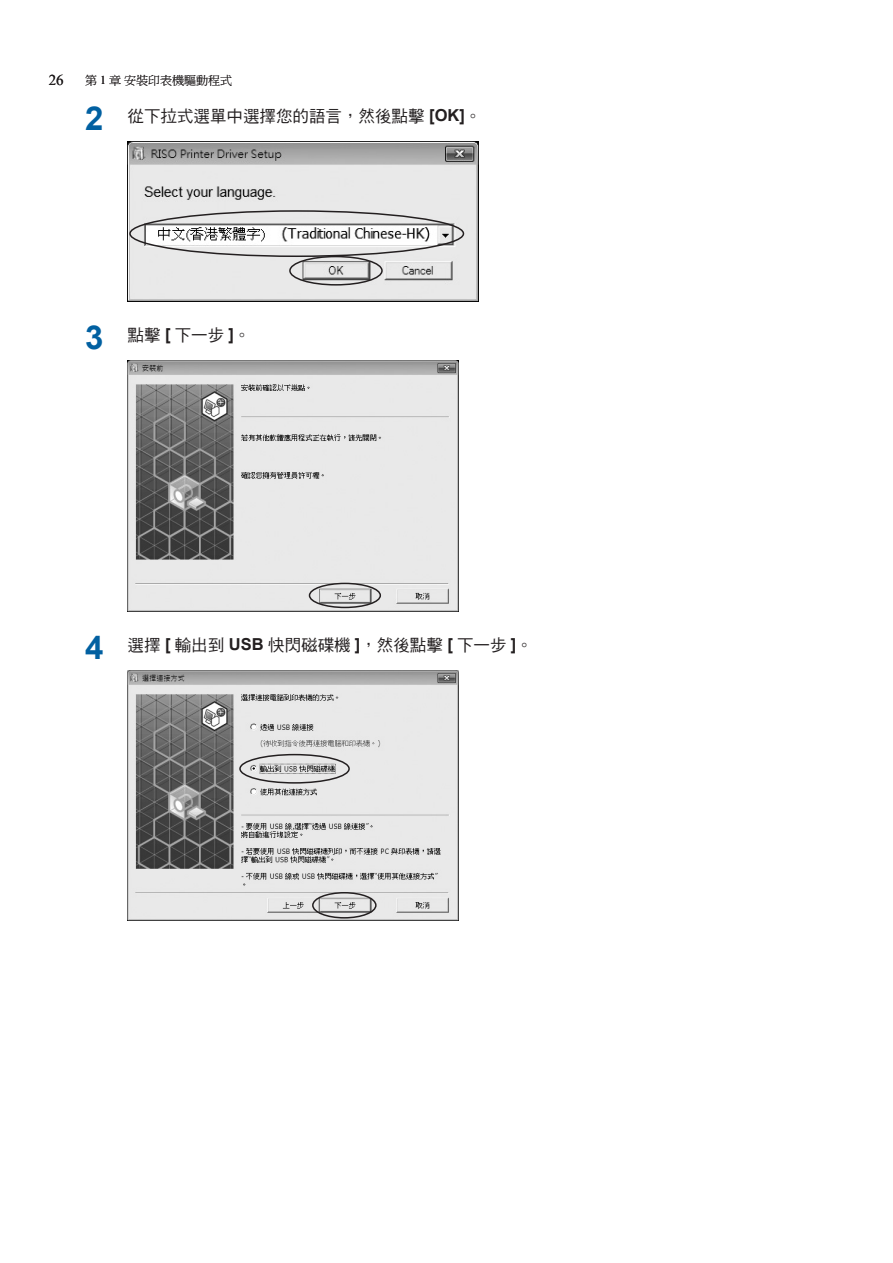
<style>
.page{position:relative;width:893px;height:1263px;background:#fff}
.page>*{position:absolute;margin:0;border:0;box-sizing:border-box;transform-origin:0 0}
.t1{font:16.5px "DF Hei Md HKSCS U";color:#231f20}
.t2{font:15px "Times New Roman";color:#231f20}
.t3{font:12px "DF Ming Lt HKSCS U";color:#231f20}
.s1{font-family:"Times New Roman"}
.s2{font-family:"Arial";font-weight:700;font-size:33px;color:#0160a1}
.s3{font-family:"Arial";font-weight:700}
</style>
<div class="page">
<img style="left:128px;top:141px;width:350px;height:160px">
<div style="left:129px;top:210px;width:335px;height:47px;border:2px solid #231f20;border-radius:50%"></div>
<div style="left:289px;top:256px;width:94px;height:30px;border:2px solid #231f20;border-radius:50%"></div>
<img style="left:128px;top:360px;width:330px;height:251px">
<div style="left:309px;top:583px;width:72px;height:25px;border:2px solid #231f20;border-radius:50%"></div>
<img style="left:128px;top:670px;width:330px;height:251px">
<div style="left:239px;top:754px;width:111px;height:30px;border:2px solid #231f20;border-radius:50%"></div>
<div style="left:312px;top:892px;width:65px;height:26px;border:2px solid #231f20;border-radius:50%"></div>
<p class="t2" style="left:49px;top:70px;width:16px">26</p>
<p class="t3" style="left:85px;top:74px;width:148px">第 <span class="s1">1</span> 章安裝印表機驅動程式</p>
<p class="t1" style="left:85px;top:108px;width:398px"><span class="s2">2</span> 從下拉式選單中選擇您的語言，然後點擊 <span class="s3">[OK]</span>。</p>
<p class="t1" style="left:85px;top:327px;width:167px"><span class="s2">3</span> 點擊 <span class="s3">[</span> 下一步 <span class="s3">]</span>。</p>
<p class="t1" style="left:85px;top:637px;width:449px"><span class="s2">4</span> 選擇 <span class="s3">[</span> 輸出到 <span class="s3">USB</span> 快閃磁碟機 <span class="s3">]</span>，然後點擊 <span class="s3">[</span> 下一步 <span class="s3">]</span>。</p>
</div>
